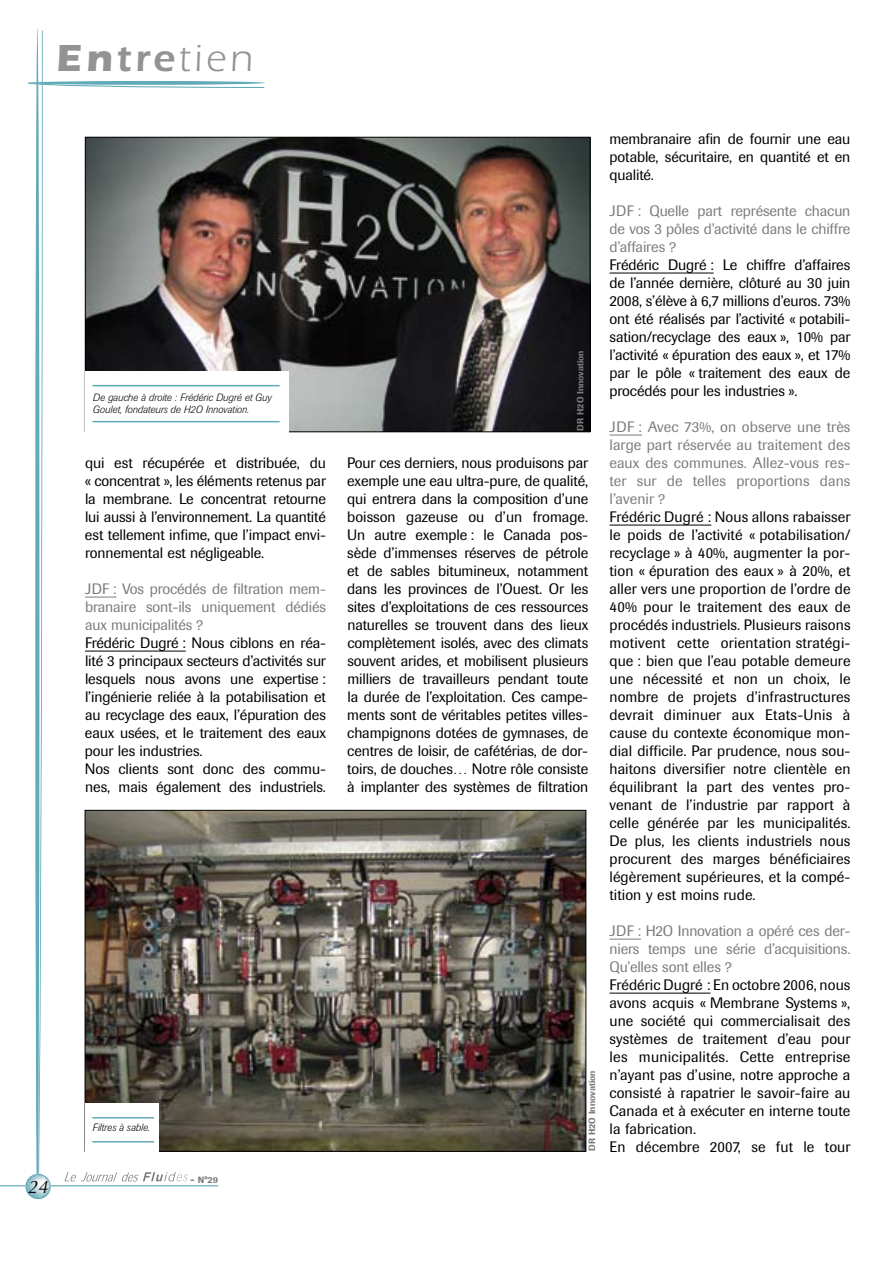
<style>
.page{position:relative;width:893px;height:1263px;background:#fff}
.page>*{position:absolute;margin:0;border:0;box-sizing:border-box;transform-origin:0 0}
.t1{font:39px "Itc Eras";color:#939393}
.t2{font:italic 18px "Optima";color:#000}
.t3{font:15px/18px "Imago";letter-spacing:-.01em;color:#000;text-align:justify}
.t4{font:15px/18px "Imago";letter-spacing:-.01em;color:#7c7c7c;text-align:justify}
.t5{font:italic 300 10.5px/12px "Imago";color:#000}
.t6{font:500 9px "Imago";color:#7c7c7c}
.s1{font-weight:700}
.s2{font-weight:600}
.s3{font-size:10.5px}
</style>
<div class="page">
<hr style="left:0;top:1185px;width:218px;height:1px;background:#61aab8">
<svg style="left:25px;top:28px;width:240px;height:1171px"></svg>
<hr style="left:85px;top:597px;width:31px;height:1px;background:#7c7c7c">
<hr style="left:85px;top:651px;width:101px;height:1px;background:#000">
<hr style="left:609px;top:273px;width:105px;height:1px;background:#000">
<hr style="left:609px;top:435px;width:33px;height:1px;background:#7c7c7c">
<hr style="left:609px;top:525px;width:102px;height:1px;background:#000">
<hr style="left:609px;top:939px;width:32px;height:1px;background:#7c7c7c">
<hr style="left:609px;top:993px;width:101px;height:1px;background:#000">
<img style="left:87px;top:812px;width:497px;height:337px">
<img style="left:87px;top:139px;width:501px;height:291px">
<div style="left:85px;top:371px;width:203px;height:61px;background:#fff"></div>
<hr style="left:93px;top:385px;width:187px;height:1px;background:#61aab8">
<hr style="left:93px;top:421px;width:187px;height:1px;background:#61aab8">
<div style="left:85px;top:1103px;width:73px;height:48px;background:#fff"></div>
<hr style="left:92px;top:1117px;width:62px;height:1px;background:#61aab8">
<hr style="left:92px;top:1141px;width:62px;height:1px;background:#61aab8">
<h1 class="t1" style="left:56px;top:36px;width:198px"><span class="s1">En</span><span class="s2">tre</span>tien</h1>
<p class="t2" style="left:28px;top:1176px;width:11px">24</p>
<p class="t5" style="left:93px;top:392px;width:180px">De gauche à droite : Frédéric Dugré et Guy<br>Goulet, fondateurs de H2O Innovation.</p>
<p class="t3" style="left:85px;top:454px;width:243px">qui est récupérée et distribuée, du « concentrat », les éléments retenus par la membrane. Le concentrat retourne lui aussi à l’environnement. La quantité est tellement infime, que l’impact envi&shy;ronnemental est négligeable.</p>
<p class="t4" style="left:85px;top:580px;width:242px">JDF : Vos procédés de filtration mem&shy;branaire sont-ils uniquement dédiés aux municipalités ?</p>
<p class="t3" style="left:85px;top:634px;width:243px;text-align:left">Frédéric Dugré : Nous ciblons en réa&shy;lité 3 principaux secteurs d’activités sur lesquels nous avons une expertise : l’ingénierie reliée à la potabilisation et au recyclage des eaux, l’épuration des eaux usées, et le traitement des eaux pour les industries.<br>Nos clients sont donc des commu&shy;nes, mais également des industriels.</p>
<p class="t5" style="left:92px;top:1121px;width:59px">Filtres à sable.</p>
<p class="t6" style="left:190px;top:1174px;width:29px"><span class="s3">-</span> N°29</p>
<p class="t6" style="left:575px;top:430px;width:82px;rotate:-90deg">DRH2OInnovation</p>
<p class="t3" style="left:347px;top:454px;width:243px">Pour ces derniers, nous produisons par exemple une eau ultra-pure, de qualité, qui entrera dans la composition d’une boisson gazeuse ou d’un fromage.<br>Un autre exemple : le Canada pos&shy;sède d’immenses réserves de pétrole et de sables bitumineux, notamment dans les provinces de l’Ouest. Or les sites d’exploitations de ces ressources naturelles se trouvent dans des lieux complètement isolés, avec des climats souvent arides, et mobilisent plusieurs milliers de travailleurs pendant toute la durée de l’exploitation. Ces campe&shy;ments sont de véritables petites villes&shy;champignons dotées de gymnases, de centres de loisir, de cafétérias, de dor&shy;toirs, de douches… Notre rôle consiste à implanter des systèmes de filtration</p>
<p class="t6" style="left:587px;top:1150px;width:82px;rotate:-90deg">DRH2OInnovation</p>
<p class="t3" style="left:609px;top:130px;width:242px">membranaire afin de fournir une eau potable, sécuritaire, en quantité et en qualité.</p>
<p class="t4" style="left:609px;top:202px;width:242px">JDF : Quelle part représente chacun de vos 3 pôles d’activité dans le chiffre d’affaires ?</p>
<p class="t3" style="left:609px;top:256px;width:243px">Frédéric Dugré : Le chiffre d’affaires de l’année dernière, clôturé au 30 juin 2008, s’élève à 6,7 millions d’euros. 73% ont été réalisés par l’activité « potabili&shy;sation/recyclage des eaux », 10% par l’activité « épuration des eaux », et 17% par le pôle « traitement des eaux de procédés pour les industries ».</p>
<p class="t4" style="left:609px;top:418px;width:242px">JDF : Avec 73%, on observe une très large part réservée au traitement des eaux des communes. Allez-vous res&shy;ter sur de telles proportions dans l’avenir ?</p>
<p class="t3" style="left:609px;top:508px;width:243px">Frédéric Dugré : Nous allons rabaisser le poids de l’activité « potabilisation/ recyclage » à 40%, augmenter la por&shy;tion « épuration des eaux » à 20%, et aller vers une proportion de l’ordre de 40% pour le traitement des eaux de procédés industriels. Plusieurs raisons motivent cette orientation stratégi&shy;que : bien que l’eau potable demeure une nécessité et non un choix, le nombre de projets d’infrastructures devrait diminuer aux Etats-Unis à cause du contexte économique mon&shy;dial difficile. Par prudence, nous sou&shy;haitons diversifier notre clientèle en équilibrant la part des ventes pro&shy;venant de l’industrie par rapport à celle générée par les municipalités.<br>De plus, les clients industriels nous procurent des marges bénéficiaires légèrement supérieures, et la compé&shy;tition y est moins rude.</p>
<p class="t4" style="left:609px;top:922px;width:242px">JDF : H2O Innovation a opéré ces der&shy;niers temps une série d’acquisitions.<br>Qu’elles sont elles ?</p>
<p class="t3" style="left:609px;top:976px;width:243px;text-align:left">Frédéric Dugré : En octobre 2006, nous avons acquis « Membrane Systems », une société qui commercialisait des systèmes de traitement d’eau pour les municipalités. Cette entreprise n’ayant pas d’usine, notre approche a consisté à rapatrier le savoir-faire au Canada et à exécuter en interne toute la fabrication.<br>En décembre 2007, se fut le tour</p>
</div>
